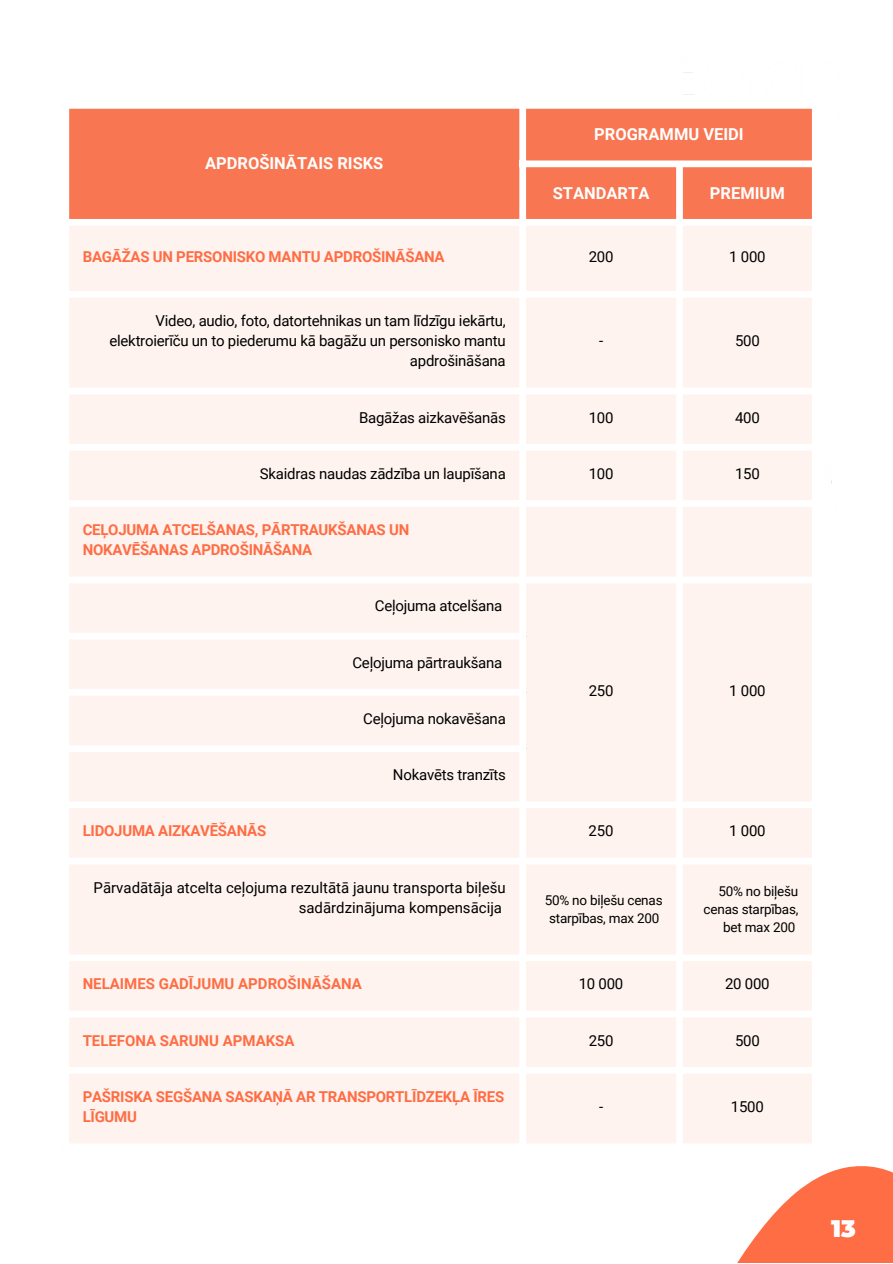
<style>
.page{position:relative;width:893px;height:1264px;background:#fff}
.page>*{position:absolute;margin:0;border:0;box-sizing:border-box;transform-origin:0 0}
.t1{font:900 24px "Montserrat";color:#fff}
.t2{font:700 16.5px "Roboto";color:#fff}
.t3{font:15px/20.2px "Roboto";letter-spacing:-.015em;color:#000;text-align:right}
.t4{font:700 15px/20.2px "Roboto";letter-spacing:-.015em;color:#ff6d45}
.t5{font:13.5px/18px "Roboto";letter-spacing:-.015em;color:#000;text-align:center}
</style>
<div class="page">
<svg style="left:738px;top:1166px;width:154px;height:96px"></svg>
<div style="left:69px;top:109px;width:742px;height:110px;background:#f87651"></div>
<div style="left:69px;top:226px;width:742px;height:917px;background:#fef3ee"></div>
<div style="left:519px;top:109px;width:7px;height:1034px;background:#fff"></div>
<div style="left:676px;top:167px;width:6px;height:976px;background:#fff"></div>
<div style="left:519px;top:160px;width:299px;height:7px;background:#fff"></div>
<div style="left:62px;top:291px;width:756px;height:7px;background:#fff"></div>
<div style="left:62px;top:387px;width:756px;height:7px;background:#fff"></div>
<div style="left:62px;top:444px;width:756px;height:6px;background:#fff"></div>
<div style="left:62px;top:500px;width:756px;height:7px;background:#fff"></div>
<div style="left:62px;top:576px;width:756px;height:7px;background:#fff"></div>
<div style="left:62px;top:632px;width:464px;height:7px;background:#fff"></div>
<div style="left:62px;top:689px;width:464px;height:6px;background:#fff"></div>
<div style="left:62px;top:745px;width:464px;height:7px;background:#fff"></div>
<div style="left:62px;top:801px;width:756px;height:7px;background:#fff"></div>
<div style="left:62px;top:857px;width:756px;height:7px;background:#fff"></div>
<div style="left:62px;top:954px;width:756px;height:7px;background:#fff"></div>
<div style="left:62px;top:1010px;width:756px;height:7px;background:#fff"></div>
<div style="left:62px;top:1066px;width:756px;height:7px;background:#fff"></div>
<p class="t2" style="left:205px;top:154px;width:180px">APDROŠINĀTAIS RISKS</p>
<p class="t2" style="left:594px;top:125px;width:151px">PROGRAMMU VEIDI</p>
<p class="t2" style="left:552px;top:183px;width:98px">STANDARTA</p>
<p class="t2" style="left:709px;top:183px;width:76px">PREMIUM</p>
<p class="t4" style="left:83px;top:246px;width:363px">BAGĀŽAS UN PERSONISKO MANTU APDROŠINĀŠANA</p>
<p class="t3" style="left:588px;top:246px;width:26px">200</p>
<p class="t3" style="left:729px;top:246px;width:38px">1 000</p>
<p class="t3" style="left:109px;top:310px;width:398px">Video, audio, foto, datortehnikas un tam līdzīgu iekārtu, elektroierīču un to piederumu kā bagāžu un personisko mantu apdrošināšana</p>
<p class="t3" style="left:599px;top:331px;width:6px">-</p>
<p class="t3" style="left:735px;top:331px;width:26px">500</p>
<p class="t3" style="left:359px;top:407px;width:148px">Bagāžas aizkavēšanās</p>
<p class="t3" style="left:588px;top:407px;width:26px">100</p>
<p class="t3" style="left:735px;top:407px;width:26px">400</p>
<p class="t3" style="left:260px;top:463px;width:247px">Skaidras naudas zādzība un laupīšana</p>
<p class="t3" style="left:588px;top:463px;width:26px">100</p>
<p class="t3" style="left:735px;top:463px;width:26px">150</p>
<p class="t4" style="left:83px;top:519px;width:328px">CEĻOJUMA ATCELŠANAS, PĀRTRAUKŠANAS UN<br>NOKAVĒŠANAS APDROŠINĀŠANA</p>
<p class="t3" style="left:375px;top:596px;width:129px">Ceļojuma atcelšana</p>
<p class="t3" style="left:352px;top:652px;width:151px">Ceļojuma pārtraukšana</p>
<p class="t3" style="left:363px;top:708px;width:144px">Ceļojuma nokavēšana</p>
<p class="t3" style="left:393px;top:764px;width:114px">Nokavēts tranzīts</p>
<p class="t3" style="left:588px;top:680px;width:26px">250</p>
<p class="t3" style="left:729px;top:680px;width:38px">1 000</p>
<p class="t4" style="left:83px;top:821px;width:185px">LIDOJUMA AIZKAVĒŠANĀS</p>
<p class="t3" style="left:588px;top:821px;width:27px">250</p>
<p class="t3" style="left:729px;top:821px;width:38px">1 000</p>
<p class="t3" style="left:94px;top:877px;width:413px">Pārvadātāja atcelta ceļojuma rezultātā jaunu transporta biļešu sadārdzinājuma kompensācija</p>
<p class="t5" style="left:544px;top:891px;width:119px">50% no biļešu cenas starpības, max 200</p>
<p class="t5" style="left:703px;top:882px;width:96px;text-align:right">50% no biļešu cenas starpības, bet max 200</p>
<p class="t4" style="left:83px;top:974px;width:280px">NELAIMES GADĪJUMU APDROŠINĀŠANA</p>
<p class="t3" style="left:578px;top:974px;width:46px">10 000</p>
<p class="t3" style="left:725px;top:974px;width:46px">20 000</p>
<p class="t4" style="left:83px;top:1030px;width:213px">TELEFONA SARUNU APMAKSA</p>
<p class="t3" style="left:588px;top:1030px;width:26px">250</p>
<p class="t3" style="left:735px;top:1030px;width:26px">500</p>
<p class="t4" style="left:83px;top:1086px;width:423px">PAŠRISKA SEGŠANA SASKAŅĀ AR TRANSPORTLĪDZEKĻA ĪRES<br>LĪGUMU</p>
<p class="t3" style="left:599px;top:1096px;width:6px">-</p>
<p class="t3" style="left:730px;top:1096px;width:34px">1500</p>
<p class="t1" style="left:831px;top:1213px;width:18px">0</p>
<p class="t1" style="left:821px;top:1213px;width:35px">113</p>
</div>
